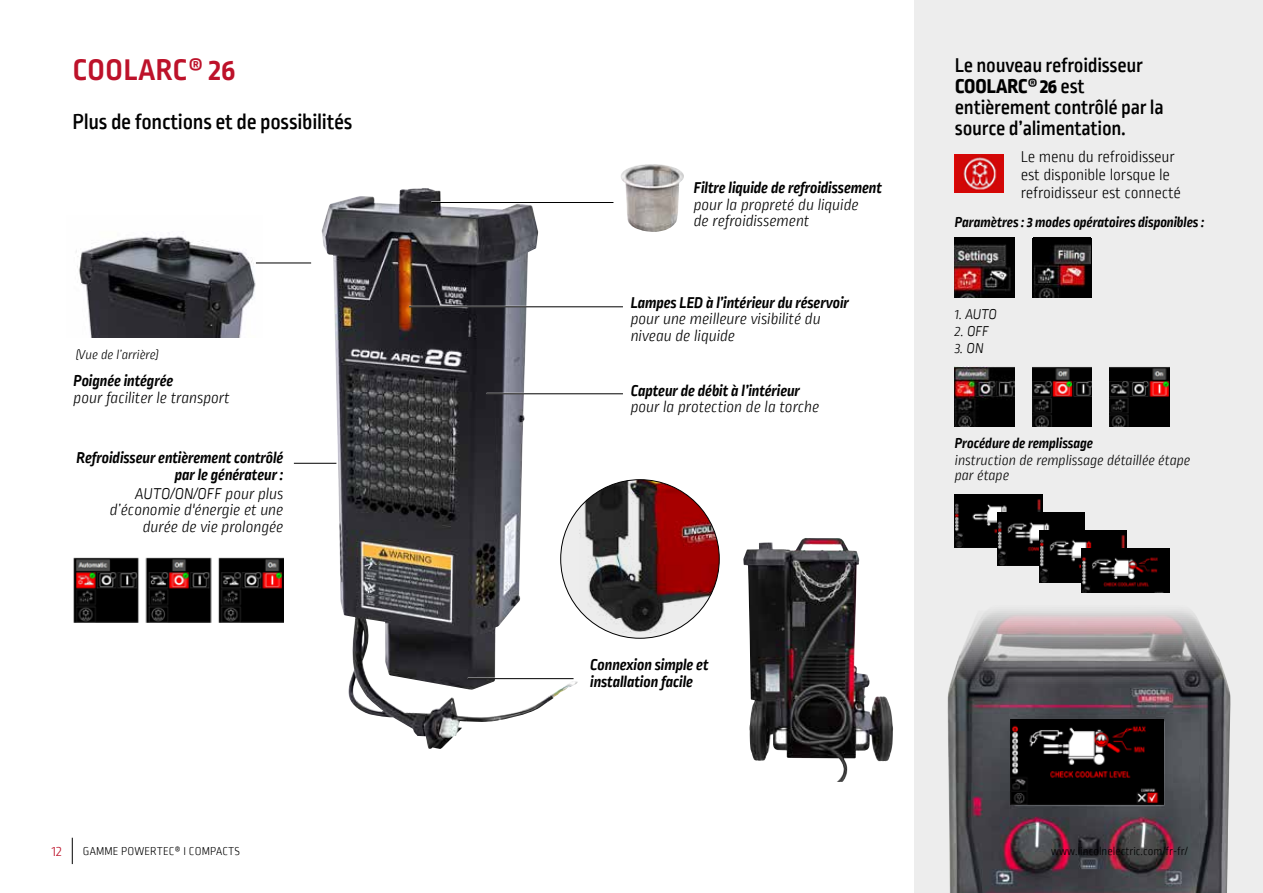
<style>
.page{position:relative;width:1263px;height:893px;background:#fff}
.page>*{position:absolute;margin:0;border:0;box-sizing:border-box;transform-origin:0 0}
.t1{font:700 31.5px "Ropa Sans Pro";letter-spacing:.02em;color:#bd122a}
.t2{font:500 22.5px "Ropa Sans PTT";letter-spacing:-.01em;color:#000}
.t3{font:500 21px/21px "Ropa Sans PTT";letter-spacing:-.01em;color:#000}
.t4{font:italic 300 16.5px/16.5px "Ropa Sans PTT";letter-spacing:-.01em;color:#000}
.t5{font:italic 700 16.5px/16.5px "Ropa Sans PTT";letter-spacing:-.01em;color:#000;text-align:right}
.t6{font:300 16.5px/18px "Ropa Sans PTT";letter-spacing:-.01em;color:#000}
.t7{font:italic 700 15px "Ropa Sans PTT";letter-spacing:-.01em;color:#000}
.t8{font:italic 300 15px/15px "Ropa Sans PTT";letter-spacing:-.01em;color:#000}
.t9{font:300 15px "Ropa Sans PTT";color:#bd122a}
.t10{font:italic 300 13.65px "Ropa Sans PTT";letter-spacing:-.01em;color:#000}
.t11{font:300 12px "Ropa Sans PTT";color:#000}
.s1{font-weight:800}
</style>
<div class="page">
<div style="left:915px;top:0;width:348px;height:893px;background:#ededed"></div>
<img style="left:321px;top:188px;width:257px;height:561px">
<img style="left:73px;top:557px;width:210px;height:66px">
<img style="left:76px;top:233px;width:180px;height:104px">
<hr style="left:409px;top:306px;width:214px;height:1px;background:#000">
<hr style="left:486px;top:393px;width:137px;height:1px;background:#000">
<hr style="left:294px;top:462px;width:42px;height:2px;background:#fff">
<hr style="left:294px;top:463px;width:42px;height:1px;background:#000">
<hr style="left:468px;top:678px;width:105px;height:1px;background:#000">
<hr style="left:431px;top:201px;width:182px;height:2px;background:#fff">
<hr style="left:431px;top:202px;width:182px;height:1px;background:#000">
<hr style="left:256px;top:263px;width:55px;height:1px;background:#000">
<div style="left:561px;top:480px;width:158px;height:158px;background:#ededed;border-radius:50%"></div>
<img style="left:579px;top:480px;width:140px;height:153px">
<img style="left:743px;top:538px;width:150px;height:244px">
<img style="left:621px;top:164px;width:24px;height:39px">
<img style="left:947px;top:610px;width:284px;height:283px">
<img style="left:1010px;top:719px;width:154px;height:85px">
<img style="left:955px;top:154px;width:48px;height:38px">
<img style="left:955px;top:367px;width:59px;height:59px">
<img style="left:1032px;top:367px;width:60px;height:59px">
<img style="left:1110px;top:367px;width:59px;height:59px">
<img style="left:955px;top:238px;width:59px;height:59px">
<div style="left:1032px;top:238px;width:60px;height:59px;background:#000"></div>
<img style="left:1033px;top:244px;width:58px;height:53px">
<img style="left:955px;top:494px;width:87px;height:53px">
<img style="left:997px;top:512px;width:87px;height:53px">
<img style="left:1039px;top:530px;width:88px;height:53px">
<img style="left:1082px;top:548px;width:87px;height:44px">
<svg style="left:72px;top:838px;width:1px;height:26px"></svg>
<h1 class="t1" style="left:73px;top:52px;width:164px">COOLARC® 26</h1>
<h2 class="t2" style="left:73px;top:109px;width:281px">Plus de fonctions et de possibilités</h2>
<p class="t10" style="left:76px;top:347px;width:85px">(Vue de l’arrière)</p>
<p class="t5" style="left:74px;top:373px;width:101px">Poignée intégrée</p>
<p class="t4" style="left:74px;top:390px;width:158px">pour faciliter le transport</p>
<p class="t5" style="left:77px;top:450px;width:208px">Refroidisseur entièrement contrôlé par le générateur :</p>
<p class="t4" style="left:110px;top:486px;width:175px;text-align:right">AUTO/ON/OFF pour plus d’économie d'énergie et une durée de vie prolongée</p>
<p class="t5" style="left:694px;top:180px;width:190px">Filtre liquide de refroidissement</p>
<p class="t4" style="left:694px;top:197px;width:166px">pour la propreté du liquide de refroidissement</p>
<p class="t5" style="left:631px;top:295px;width:220px">Lampes LED à l’intérieur du réservoir</p>
<p class="t4" style="left:631px;top:312px;width:192px">pour une meilleure visibilité du niveau de liquide</p>
<p class="t5" style="left:631px;top:383px;width:171px">Capteur de débit à l’intérieur</p>
<p class="t4" style="left:631px;top:399px;width:190px">pour la protection de la torche</p>
<p class="t5" style="left:590px;top:657px;width:120px;text-align:left">Connexion simple et installation facile</p>
<p class="t3" style="left:955px;top:56px;width:210px">Le nouveau refroidisseur<br><span class="s1">COOLARC® 26</span> est entièrement contrôlé par la source d’alimentation.</p>
<p class="t6" style="left:1021px;top:148px;width:162px">Le menu du refroidisseur est disponible lorsque le refroidisseur est connecté</p>
<p class="t7" style="left:955px;top:214px;width:251px">Paramètres : 3 modes opératoires disponibles :</p>
<p class="t8" style="left:955px;top:307px;width:44px">1. AUTO</p>
<p class="t8" style="left:955px;top:324px;width:36px">2. OFF</p>
<p class="t8" style="left:955px;top:341px;width:30px">3. ON</p>
<p class="t7" style="left:955px;top:434px;width:140px">Procédure de remplissage</p>
<p class="t8" style="left:955px;top:453px;width:237px">instruction de remplissage détaillée étape par étape</p>
<p class="t9" style="left:52px;top:843px;width:12px">12</p>
<p class="t11" style="left:83px;top:845px;width:159px">GAMME POWERTEC® I COMPACTS</p>
<p class="t11" style="left:1051px;top:845px;width:138px">www.lincolnelectric.com/fr-fr/</p>
</div>
